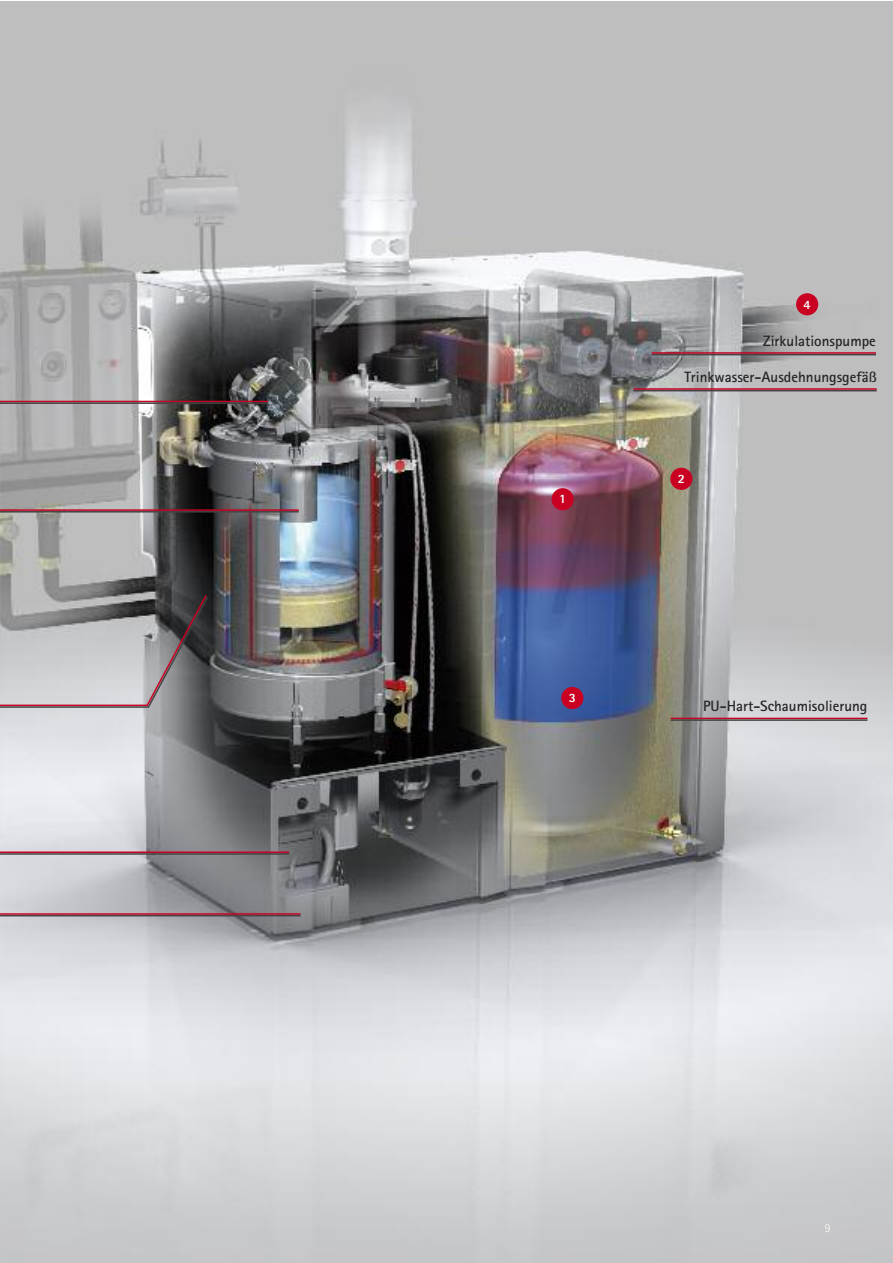
<style>
.page{position:relative;width:893px;height:1263px;background:#fff}
.page>*{position:absolute;margin:0;border:0;box-sizing:border-box;transform-origin:0 0}
.t1{font:700 15px "Rotis Sans Serif";color:#252525}
.t2{font:800 12.75px "Rotis Sans Serif";color:#fff}
.t3{font:300 12px "Rotis Sans Serif";color:#fff}
</style>
<div class="page">
<img style="left:0;top:1px;width:892px;height:1262px">
<div style="left:561px;top:687px;width:22px;height:22px;background:#c90021;border-radius:50%"></div>
<div style="left:552px;top:488px;width:22px;height:22px;background:#c90021;border-radius:50%"></div>
<div style="left:796px;top:293px;width:22px;height:22px;background:#c90021;border-radius:50%"></div>
<div style="left:670px;top:468px;width:22px;height:22px;background:#c90021;border-radius:50%"></div>
<hr style="left:0;top:913px;width:301px;height:2px;background:#c90021">
<hr style="left:0;top:915px;width:301px;height:1px;background:#444">
<hr style="left:0;top:851px;width:289px;height:2px;background:#c90021">
<hr style="left:0;top:853px;width:289px;height:2px;background:#444">
<hr style="left:0;top:705px;width:147px;height:1px;background:#c90021">
<hr style="left:0;top:706px;width:149px;height:2px;background:#444">
<hr style="left:0;top:509px;width:299px;height:2px;background:#c90021">
<hr style="left:0;top:511px;width:299px;height:1px;background:#444">
<hr style="left:0;top:401px;width:268px;height:1px;background:#c90021">
<hr style="left:0;top:402px;width:268px;height:2px;background:#444">
<hr style="left:652px;top:352px;width:224px;height:2px;background:#c90021">
<hr style="left:652px;top:354px;width:224px;height:1px;background:#444">
<hr style="left:633px;top:388px;width:244px;height:2px;background:#c90021">
<hr style="left:633px;top:390px;width:244px;height:1px;background:#444">
<hr style="left:671px;top:718px;width:196px;height:1px;background:#c90021">
<hr style="left:671px;top:719px;width:196px;height:2px;background:#444">
<svg style="left:145px;top:593px;width:64px;height:116px;background:#686366"></svg>
<p class="t2" style="left:559px;top:491px;width:9px">1</p>
<p class="t2" style="left:569px;top:690px;width:9px">3</p>
<p class="t2" style="left:804px;top:296px;width:9px">4</p>
<p class="t1" style="left:763px;top:331px;width:114px">Zirkulationspumpe</p>
<p class="t1" style="left:685px;top:367px;width:194px">Trinkwasser-Ausdehnungsgefäß</p>
<p class="t2" style="left:678px;top:471px;width:9px">2</p>
<p class="t1" style="left:703px;top:696px;width:166px">PU-Hart-Schaumisolierung</p>
<p class="t3" style="left:825px;top:1221px;width:7px">9</p>
</div>
